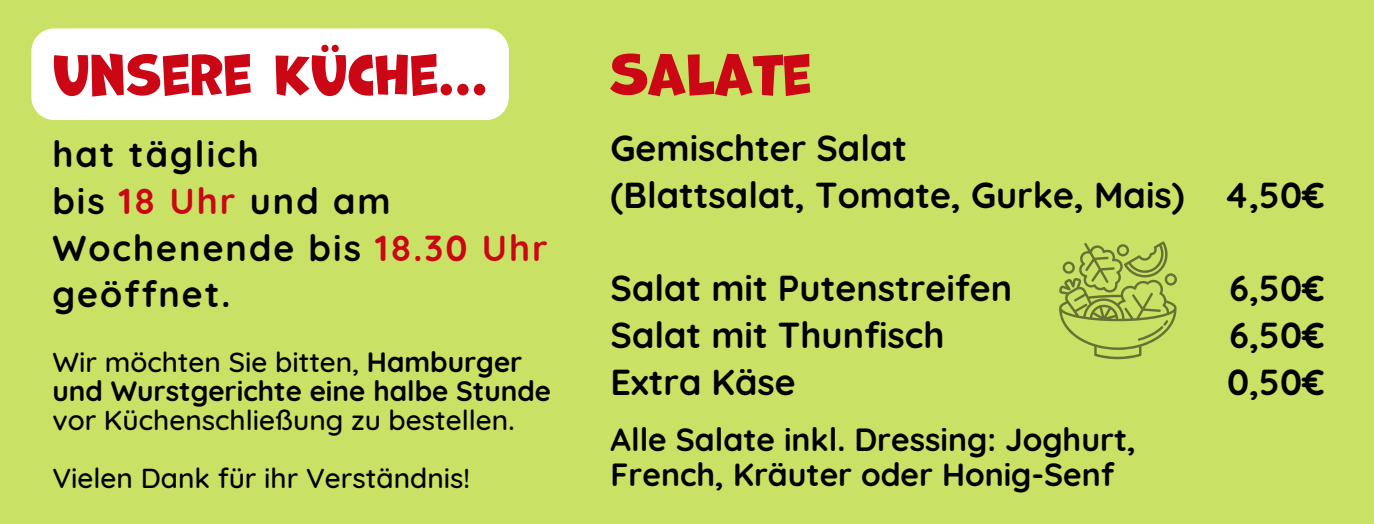
<style>
.page{position:relative;width:1374px;height:524px;background:#c9e265}
.page>*{position:absolute;margin:0;border:0;box-sizing:border-box;transform-origin:0 0}
.t1{font:52.52px "Marvin";color:#cb0615}
.t2{font:700 36px/46.8px "Quicksand";color:#000}
.t3{font:700 36px/46.8px "Quicksand";letter-spacing:.055em;color:#000}
.t4{font:700 32px/35.1px "Quicksand";color:#000}
.t5{font:700 28px/29.1px "Quicksand";color:#000}
.t6{font:500 28px/58.2px "Quicksand";color:#000}
.s1{color:#cb0615}
.s2{font-weight:500}
</style>
<div class="page">
<svg style="left:1059px;top:241px;width:118px;height:118px"></svg>
<div style="left:31px;top:28px;width:478px;height:92px;background:#fff"></div>
<h1 class="t1" style="left:52px;top:39px;width:437px">UNSERE KÜCHE...</h1>
<p class="t3" style="left:52px;top:130px;width:497px">hat täglich<br>bis <span class="s1">18 Uhr</span> und am<br>Wochenende bis <span class="s1">18.30 Uhr </span>geöffnet.</p>
<p class="t5" style="left:52px;top:346px;width:500px"><span class="s2">Wir möchten Sie bitten,</span> Hamburger und Wurstgerichte eine halbe Stunde</p>
<p class="t6" style="left:52px;top:390px;width:464px">vor Küchenschließung zu bestellen.<br>Vielen Dank für ihr Verständnis!</p>
<h1 class="t1" style="left:611px;top:39px;width:202px">SALATE</h1>
<p class="t2" style="left:611px;top:124px;width:576px">Gemischter Salat<br>(Blattsalat, Tomate, Gurke, Mais)</p>
<p class="t2" style="left:611px;top:264px;width:403px">Salat mit Putenstreifen<br>Salat mit Thunfisch<br>Extra Käse</p>
<p class="t4" style="left:611px;top:422px;width:527px">Alle Salate inkl. Dressing: Joghurt,<br>French, Kräuter oder Honig-Senf</p>
<p class="t2" style="left:1224px;top:171px;width:102px">4,50€</p>
<p class="t2" style="left:1227px;top:264px;width:99px;text-align:justify">6,50€ 6,50€ 0,50€</p>
</div>
